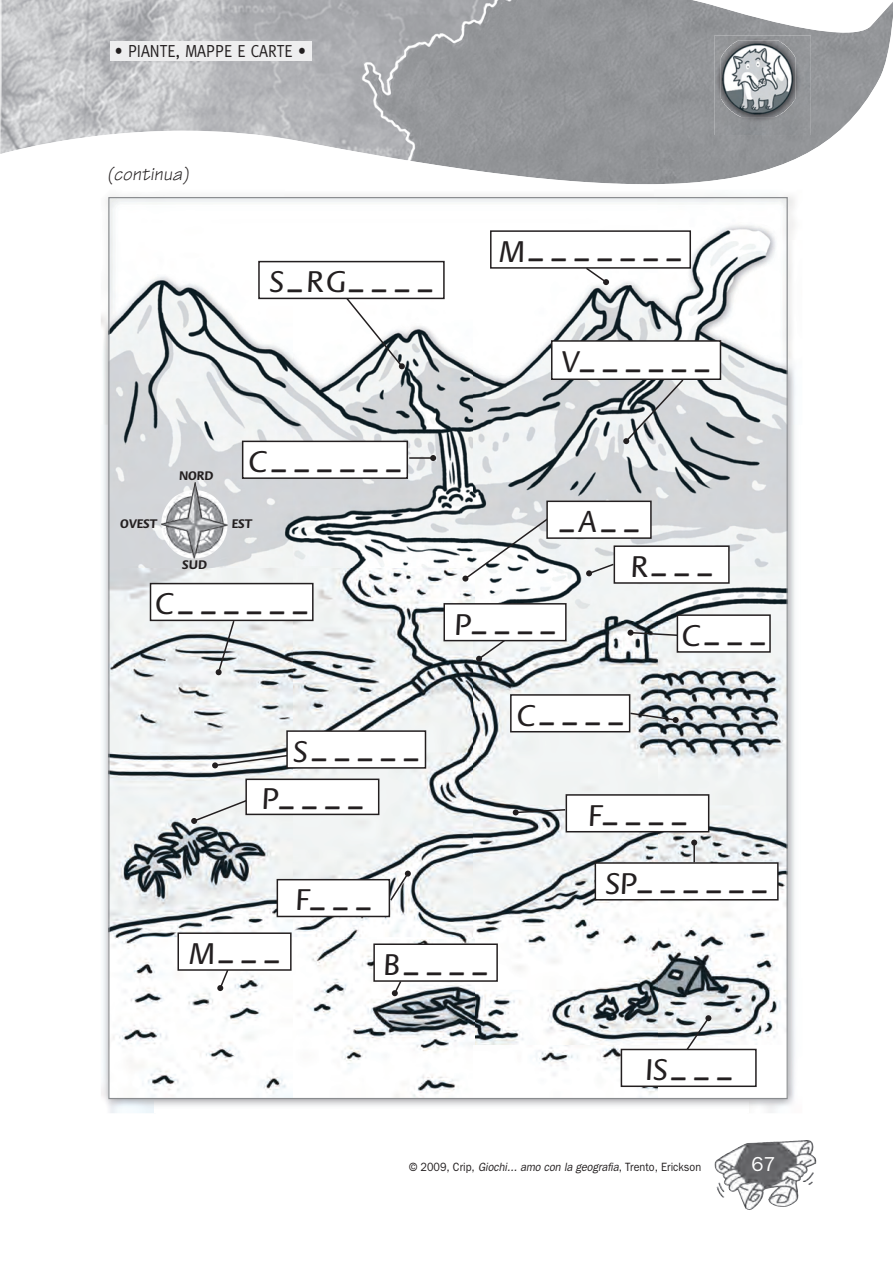
<style>
.page{position:relative;width:893px;height:1265px;background:#fff}
.page>*{position:absolute;margin:0;border:0;box-sizing:border-box;transform-origin:0 0}
.t1{font:500 33px/67.9px "Flora";color:#231f20;scale:1.04 1}
.t2{font:20.25px "Franklin Gothic";color:#fff}
.t3{font:italic 19.5px "Tekton";color:#231f20}
.t4{font:17.4px "Meta";color:#231f20;scale:.9 1}
.t5{font:700 13.35px "Flora";color:#231f20;scale:1.04 1}
.t6{font:12px "Franklin Gothic";color:#231f20;scale:.9 1}
.s1{font-style:italic}
</style>
<div class="page">
<img style="left:0;top:0;width:1px;height:154px">
<img style="left:777px;top:1140px;width:39px;height:66px">
<img style="left:1px;top:0;width:892px;height:184px">
<img style="left:714px;top:36px;width:97px;height:99px">
<div style="left:110px;top:42px;width:201px;height:19px;background:#eeeeef"></div>
<img style="left:106px;top:195px;width:689px;height:45px">
<img style="left:101px;top:276px;width:53px;height:836px">
<img style="left:748px;top:240px;width:47px;height:872px">
<img style="left:110px;top:199px;width:675px;height:897px">
<img style="left:194px;top:482px;width:33px;height:74px">
<svg style="left:341px;top:299px;width:64px;height:70px"></svg>
<svg style="left:584px;top:268px;width:25px;height:17px"></svg>
<svg style="left:409px;top:455px;width:27px;height:6px"></svg>
<svg style="left:623px;top:380px;width:62px;height:64px"></svg>
<svg style="left:216px;top:621px;width:20px;height:54px"></svg>
<svg style="left:476px;top:641px;width:36px;height:20px"></svg>
<svg style="left:586px;top:562px;width:27px;height:14px"></svg>
<svg style="left:462px;top:517px;width:87px;height:64px"></svg>
<svg style="left:627px;top:629px;width:49px;height:7px"></svg>
<svg style="left:212px;top:753px;width:74px;height:15px"></svg>
<svg style="left:630px;top:711px;width:48px;height:11px"></svg>
<svg style="left:513px;top:808px;width:52px;height:7px"></svg>
<svg style="left:191px;top:797px;width:61px;height:26px"></svg>
<svg style="left:389px;top:870px;width:22px;height:32px"></svg>
<hr style="left:693px;top:842px;width:2px;height:20px;background:#231f20">
<svg style="left:691px;top:839px;width:6px;height:6px"></svg>
<svg style="left:392px;top:981px;width:11px;height:14px"></svg>
<svg style="left:217px;top:970px;width:13px;height:20px"></svg>
<svg style="left:685px;top:1014px;width:26px;height:34px"></svg>
<div style="left:259px;top:261px;width:185px;height:37px;background:#fff"></div>
<div style="left:258px;top:261px;width:187px;height:38px;border:2px solid #231f20"></div>
<div style="left:491px;top:231px;width:199px;height:37px;background:#fff"></div>
<div style="left:490px;top:230px;width:201px;height:38px;border:2px solid #231f20"></div>
<div style="left:552px;top:341px;width:168px;height:38px;background:#fff"></div>
<div style="left:551px;top:340px;width:170px;height:40px;border:2px solid #231f20"></div>
<div style="left:243px;top:441px;width:164px;height:37px;background:#fff"></div>
<div style="left:242px;top:440px;width:166px;height:39px;border:2px solid #231f20"></div>
<div style="left:150px;top:583px;width:163px;height:37px;background:#fff"></div>
<div style="left:150px;top:582px;width:163px;height:39px;border:2px solid #231f20"></div>
<div style="left:614px;top:546px;width:115px;height:37px;background:#fff"></div>
<div style="left:613px;top:545px;width:116px;height:38px;border:2px solid #231f20"></div>
<div style="left:444px;top:603px;width:122px;height:37px;background:#fff"></div>
<div style="left:443px;top:603px;width:123px;height:38px;border:2px solid #231f20"></div>
<div style="left:677px;top:615px;width:93px;height:36px;background:#fff"></div>
<div style="left:676px;top:614px;width:94px;height:38px;border:2px solid #231f20"></div>
<div style="left:511px;top:694px;width:118px;height:37px;background:#fff"></div>
<div style="left:510px;top:694px;width:120px;height:38px;border:2px solid #231f20"></div>
<div style="left:566px;top:794px;width:142px;height:37px;background:#fff"></div>
<div style="left:565px;top:794px;width:144px;height:38px;border:2px solid #231f20"></div>
<div style="left:595px;top:862px;width:183px;height:37px;background:#fff"></div>
<div style="left:594px;top:862px;width:184px;height:38px;border:2px solid #231f20"></div>
<div style="left:277px;top:879px;width:112px;height:37px;background:#fff"></div>
<div style="left:276px;top:878px;width:114px;height:39px;border:2px solid #231f20"></div>
<div style="left:178px;top:932px;width:113px;height:37px;background:#fff"></div>
<div style="left:177px;top:932px;width:114px;height:38px;border:2px solid #231f20"></div>
<div style="left:374px;top:944px;width:123px;height:36px;background:#fff"></div>
<div style="left:373px;top:943px;width:125px;height:38px;border:2px solid #231f20"></div>
<div style="left:621px;top:1049px;width:135px;height:36px;background:#fff"></div>
<div style="left:620px;top:1048px;width:136px;height:38px;border:2px solid #231f20"></div>
<div style="left:547px;top:501px;width:104px;height:37px;background:#fff"></div>
<div style="left:546px;top:500px;width:105px;height:38px;border:2px solid #231f20"></div>
<div style="left:246px;top:779px;width:133px;height:35px;background:#fff"></div>
<div style="left:245px;top:778px;width:134px;height:37px;border:2px solid #231f20"></div>
<div style="left:287px;top:731px;width:138px;height:36px;background:#fff"></div>
<div style="left:286px;top:730px;width:140px;height:38px;border:2px solid #231f20"></div>
<p class="t4" style="left:115px;top:44px;width:214px">• PIANTE, MAPPE E CARTE •</p>
<p class="t3" style="left:107px;top:167px;width:84px">(continua)</p>
<p class="t1" style="left:270px;top:257px;width:159px">S–R G––––</p>
<p class="t1" style="left:499px;top:227px;width:177px">M–––––––</p>
<p class="t1" style="left:562px;top:337px;width:144px">V––––––</p>
<p class="t5" style="left:179px;top:470px;width:35px">NORD</p>
<p class="t1" style="left:248px;top:437px;width:149px">C––––––</p>
<p class="t5" style="left:120px;top:518px;width:37px">OVEST</p>
<p class="t5" style="left:232px;top:518px;width:21px">EST</p>
<p class="t5" style="left:182px;top:559px;width:25px">SUD</p>
<p class="t1" style="left:155px;top:579px;width:149px">C––––––</p>
<p class="t1" style="left:293px;top:726px;width:123px">S–––––</p>
<p class="t1" style="left:261px;top:774px;width:100px">P––––</p>
<p class="t1" style="left:295px;top:875px;width:75px">F–––</p>
<p class="t1" style="left:558px;top:497px;width:79px">–A––</p>
<p class="t1" style="left:454px;top:599px;width:100px">P––––</p>
<p class="t1" style="left:630px;top:542px;width:81px">R–––</p>
<p class="t1" style="left:681px;top:610px;width:83px">C–––</p>
<p class="t1" style="left:516px;top:690px;width:105px">C––––</p>
<p class="t1" style="left:605px;top:790px;width:157px;text-indent:-18px">F––––<br>SP––––––</p>
<p class="t1" style="left:189px;top:928px;width:89px">M–––</p>
<p class="t1" style="left:383px;top:939px;width:102px">B––––</p>
<p class="t1" style="left:645px;top:1044px;width:86px">IS–––</p>
<p class="t6" style="left:409px;top:1162px;width:326px">© 2009, Crip, <span class="s1">Giochi... amo con la geografia</span>, Trento, Erickson</p>
<p class="t2" style="left:751px;top:1157px;width:26px">67</p>
</div>
